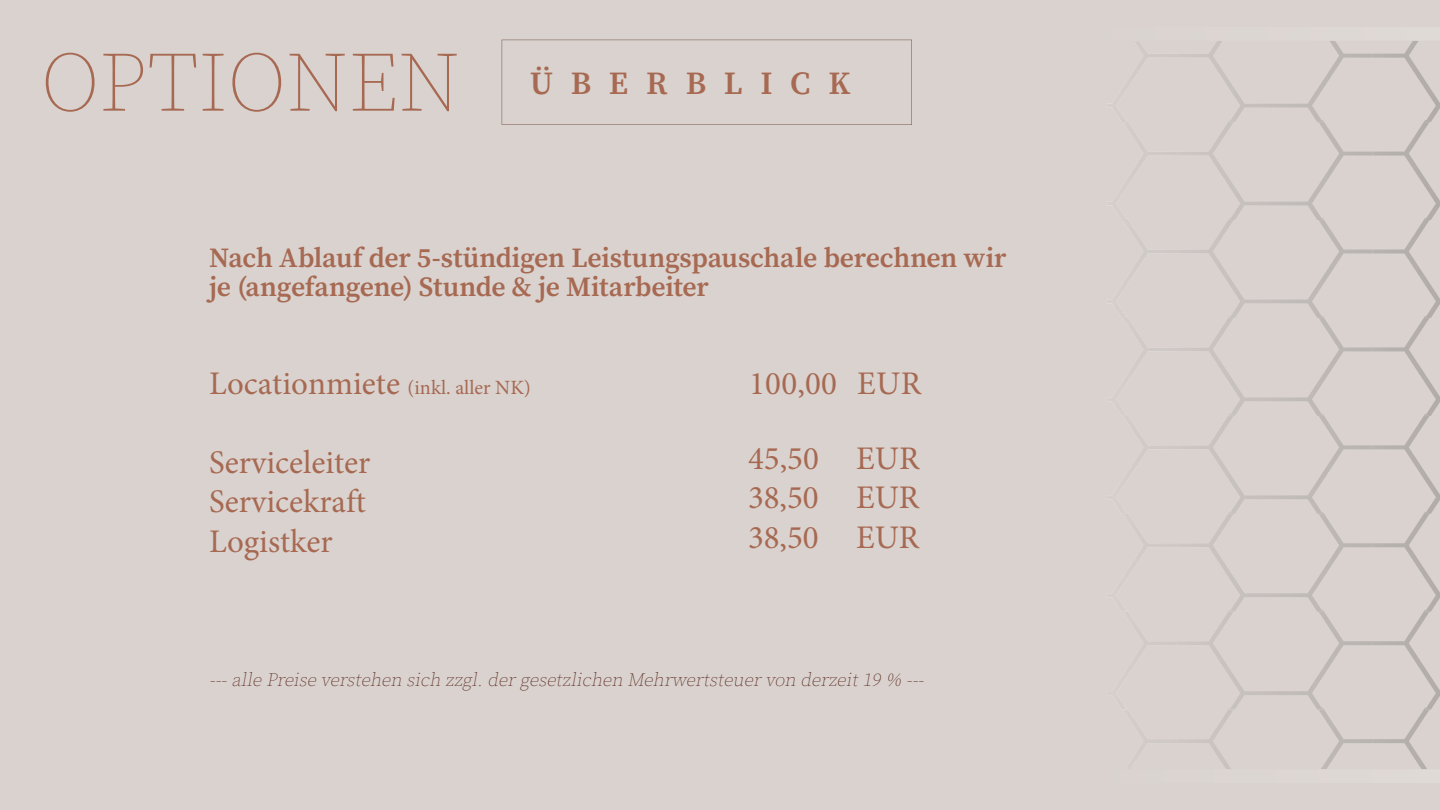
<style>
.page{position:relative;width:1440px;height:810px;background:#d9d2ce}
.page>*{position:absolute;margin:0;border:0;box-sizing:border-box;transform-origin:0 0}
.t1{font:200 84px "Source Serif Pro";color:#a76952}
.t2{font:33px/39.6px "Minion Pro";color:#a76952}
.t3{font:600 32.25px "Source Serif Pro";letter-spacing:.545em;color:#a76952}
.t4{font:600 27.75px/29.2px "Source Serif Pro";letter-spacing:-.01em;color:#a76952}
.t5{font:20.25px "Minion Pro";color:#a76952}
.t6{font:italic 200 18.75px "Source Serif Pro";color:#58251b}
.s1{font-size:33px}
</style>
<div class="page">
<svg style="left:1126px;top:41px;width:314px;height:728px"></svg>
<svg style="left:502px;top:40px;width:410px;height:85px"></svg>
<h1 class="t1" style="left:40px;top:30px;width:421px">OPTIONEN</h1>
<p class="t3" style="left:530px;top:61px;width:322px">ÜBERBLICK</p>
<p class="t4" style="left:209px;top:243px;width:799px">Nach Ablauf der 5-stündigen Leistungspauschale berechnen wir je (angefangene) Stunde &amp; je Mitarbeiter</p>
<p class="t5" style="left:209px;top:373px;width:323px"><span class="s1">Locationmiete</span> (inkl. aller NK)</p>
<p class="t2" style="left:749px;top:363px;width:173px">100,00 EUR</p>
<p class="t2" style="left:209px;top:443px;width:163px">Serviceleiter<br>Servicekraft<br>Logistker</p>
<p class="t2" style="left:748px;top:439px;width:173px;line-height:39.4px;text-align:justify">45,50 EUR 38,50 EUR 38,50 EUR</p>
<p class="t6" style="left:209px;top:667px;width:720px">---alle Preise verstehen sich zzgl.dergesetzlichen Mehrwertsteuervon derzeit19 % ---</p>
</div>
